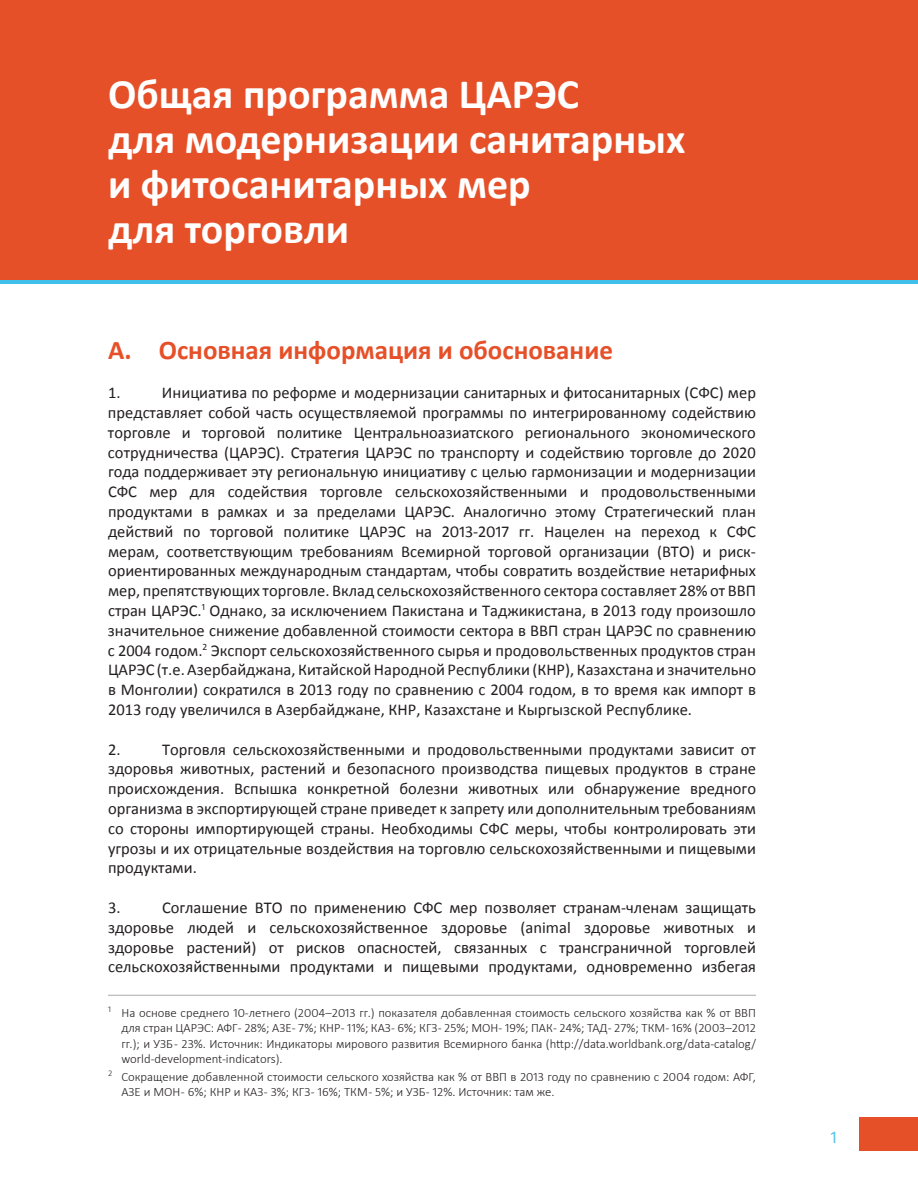
<style>
.page{position:relative;width:918px;height:1188px;background:#fff}
.page>*{position:absolute;margin:0;border:0;box-sizing:border-box;transform-origin:0 0}
.t1{font:700 42px/45px "Calibri";color:#fff}
.t2{font:700 27px "Calibri";color:#e65029}
.t3{font:18px "Calibri";color:#56c4ec}
.t4{font:16.5px/19.8px "Calibri";color:#231f20;text-align:justify}
.t5{font:300 12.75px/15.3px "Calibri";color:#231f20;text-align:justify}
</style>
<div class="page">
<div style="left:0;top:0;width:918px;height:280px;background:#e65029"></div>
<div style="left:860px;top:1117px;width:58px;height:34px;background:#e65029"></div>
<hr style="left:0;top:280px;width:918px;height:4px;background:#3fbfe9">
<hr style="left:108px;top:995px;width:648px;height:1px;background:#a8a9ad">
<h1 class="t1" style="left:108px;top:72px;width:579px">Общая программа ЦАРЭС<br>для модернизации санитарных и фитосанитарных мер<br>для торговли</h1>
<h2 class="t2" style="left:108px;top:333px;width:506px">A. Основная информация и обоснование</h2>
<p class="t4" style="left:108px;top:383px;width:14px">1.</p>
<p class="t4" style="left:108px;top:383px;width:650px;text-indent:54px">Инициатива по реформе и модернизации санитарных и фитосанитарных (СФС) мер представляет собой часть осуществляемой программы по интегрированному содействию торговле и торговой политике Центральноазиатского регионального экономического сотрудничества (ЦАРЭС). Стратегия ЦАРЭС по транспорту и содействию торговле до 2020 года поддерживает эту региональную инициативу с целью гармонизации и модернизации СФС мер для содействия торговле сельскохозяйственными и продовольственными продуктами в рамках и за пределами ЦАРЭС. Аналогично этому Стратегический план действий по торговой политике ЦАРЭС на 2013-2017 гг. Нацелен на переход к СФС мерам, соответствующим требованиям Всемирной торговой организации (ВТО) и риск&shy;ориентированных международным стандартам, чтобы совратить воздействие нетарифных мер, препятствующих торговле. Вклад сельскохозяйственного сектора составляет 28% от ВВП стран ЦАРЭС.<sup>1</sup> Однако, за исключением Пакистана и Таджикистана, в 2013 году произошло значительное снижение добавленной стоимости сектора в ВВП стран ЦАРЭС по сравнению с 2004 годом.<sup>2</sup> Экспорт сельскохозяйственного сырья и продовольственных продуктов стран ЦАРЭС (т.е. Азербайджана, КитайскойНародной Республики (КНР), Казахстана и значительно в Монголии) сократился в 2013 году по сравнению с 2004 годом, в то время как импорт в 2013 году увеличился в Азербайджане, КНР, Казахстане и Кыргызской Республике.</p>
<p class="t4" style="left:108px;top:739px;width:14px">2.</p>
<p class="t4" style="left:108px;top:739px;width:650px;text-indent:54px">Торговля сельскохозяйственными и продовольственными продуктами зависит от здоровья животных, растений и безопасного производства пищевых продуктов в стране происхождения. Вспышка конкретной болезни животных или обнаружение вредного организма в экспортирующей стране приведет к запрету или дополнительным требованиям со стороны импортирующей страны. Необходимы СФС меры, чтобы контролировать эти угрозы и их отрицательные воздействия на торговлю сельскохозяйственными и пищевыми продуктами.</p>
<p class="t4" style="left:108px;top:898px;width:14px">3.</p>
<p class="t4" style="left:108px;top:898px;width:650px;text-indent:54px">Соглашение ВТО по применению СФС мер позволяет странам-членам защищать здоровье людей и сельскохозяйственное здоровье (animal здоровье животных и здоровье растений) от рисков опасностей, связанных с трансграничной торговлей сельскохозяйственными продуктами и пищевыми продуктами, одновременно избегая</p>
<p class="t5" style="left:121px;top:1005px;width:636px;text-indent:-13px"><sup>1</sup> На основе среднего 10-летнего (2004–2013 гг.) показателя добавленная стоимость сельского хозяйства как % от ВВП для стран ЦАРЭС: АФГ- 28%; АЗЕ- 7%; КНР- 11%; КАЗ- 6%; КГЗ- 25%; МОН- 19%; ПАК- 24%; ТАД- 27%; ТКМ- 16% (2003–2012 гг.); и УЗБ- 23%. Источник: Индикаторы мирового развития Всемирного банка (http://data.worldbank.org/data-catalog/ world-development-indicators).</p>
<p class="t5" style="left:121px;top:1069px;width:636px;text-indent:-13px"><sup>2</sup> Сокращение добавленной стоимости сельского хозяйства как % от ВВП в 2013 году по сравнению с 2004 годом: АФГ,<br>АЗЕ и МОН- 6%; КНР и КАЗ- 3%; КГЗ- 16%; ТКМ- 5%; и УЗБ- 12%. Источник: там же.</p>
<p class="t3" style="left:831px;top:1125px;width:8px">1</p>
</div>
